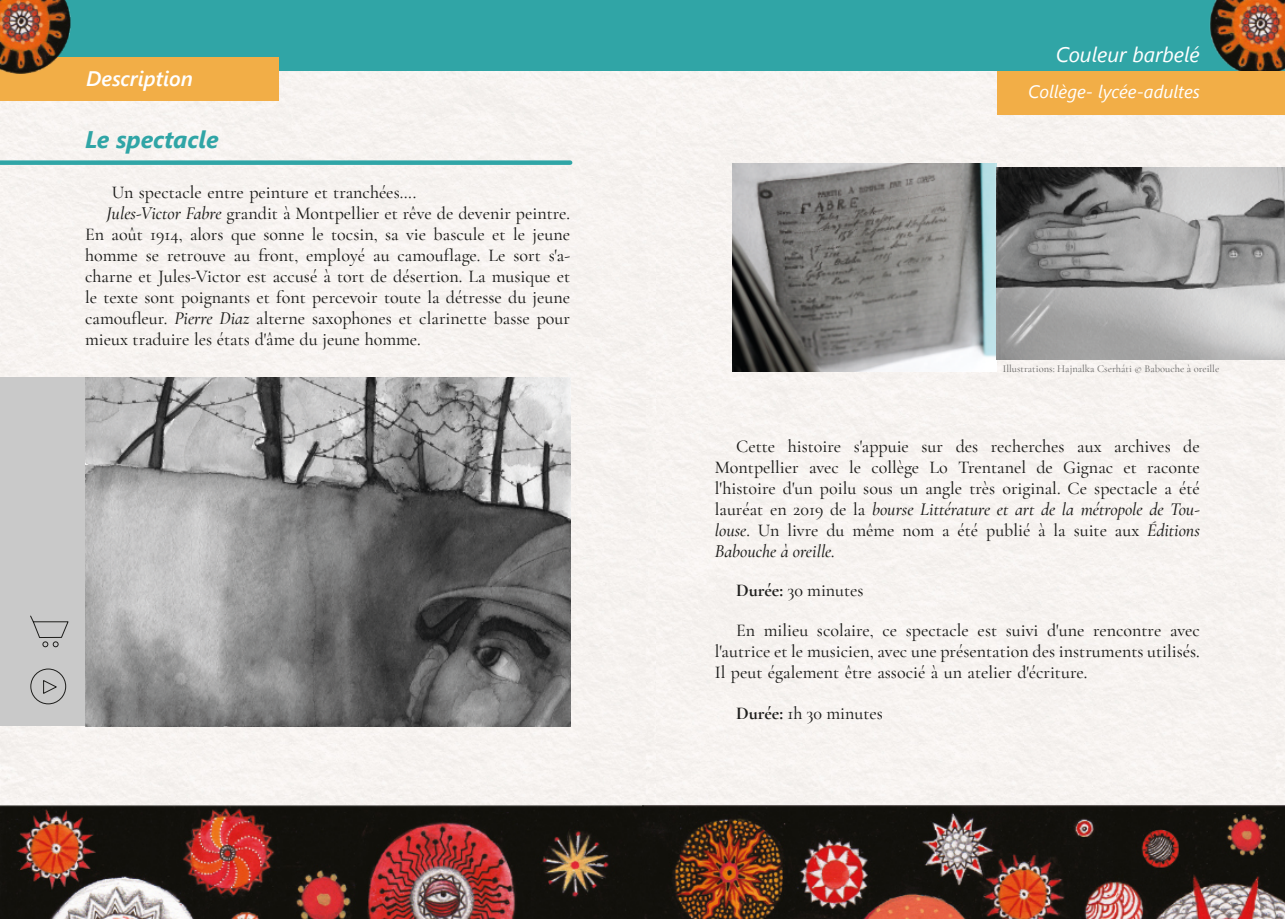
<style>
.page{position:relative;width:1285px;height:919px;background:#fff}
.page>*{position:absolute;margin:0;border:0;box-sizing:border-box;transform-origin:0 0}
.t1{font:italic 700 24px "Segoe UI";color:#30a5a6}
.t2{font:italic 21px "Segoe UI";color:#fff}
.t3{font:italic 600 21px "Segoe UI";color:#fff}
.t4{font:500 18px/21px "Cormorant Garamond";color:#1d1d1b;text-align:justify}
.t5{font:italic 18px "Segoe UI";color:#fff}
.t6{font:500 10.5px "Cormorant Garamond";color:rgb(51 51 51/.7)}
.s1{font-style:italic}
.s2{color:#fefefe}
.s3{font-weight:700}
</style>
<div class="page">
<img style="left:0;top:0;width:1284px;height:918px">
<img style="left:732px;top:164px;width:264px;height:207px">
<img style="left:996px;top:167px;width:288px;height:192px">
<div style="left:0;top:160px;width:570px;height:5px;background:#30a5a6"></div>
<div style="left:0;top:377px;width:94px;height:349px;background:#c9c9c9"></div>
<img style="left:85px;top:377px;width:485px;height:349px">
<svg style="left:43px;top:680px;width:14px;height:14px"></svg>
<div style="left:30px;top:668px;width:36px;height:36px;border:1px solid #1d1d1b;border-radius:50%"></div>
<svg style="left:30px;top:615px;width:38px;height:32px"></svg>
<div style="left:996px;top:71px;width:288px;height:43px;background:#f2ae47"></div>
<p class="t3" style="left:86px;top:71px;width:108px">Description</p>
<h1 class="t1" style="left:85px;top:130px;width:135px">Le spectacle</h1>
<p class="t4" style="left:112px;top:182px;width:306px">Un spectacle entre peinture et tranchées….</p>
<p class="t4" style="left:106px;top:203px;width:465px"><span class="s1">Jules-Victor Fabre</span> grandit à Montpellier et rêve de devenir peintre.</p>
<p class="t4" style="left:85px;top:224px;width:486px">En août 1914, alors que sonne le tocsin, sa vie bascule et le jeune</p>
<p class="t4" style="left:85px;top:245px;width:486px">homme se retrouve au front, employé au camouflage. Le sort s'a-</p>
<p class="t4" style="left:85px;top:266px;width:486px">charne et Jules-Victor est accusé à tort de désertion. La musique et</p>
<p class="t4" style="left:85px;top:287px;width:486px">le texte sont poignants et font percevoir toute la détresse du jeune</p>
<p class="t4" style="left:85px;top:308px;width:486px">camoufleur. <span class="s1">Pierre Diaz</span> alterne saxophones et clarinette basse pour</p>
<p class="t4" style="left:85px;top:329px;width:337px">mieux traduire les états d'âme du jeune homme.</p>
<p class="t2" style="left:1055px;top:46px;width:146px"><span class="s2">C</span>ouleur barbelé</p>
<p class="t5" style="left:1028px;top:85px;width:173px">Collège- lycée-adultes</p>
<p class="t6" style="left:1002px;top:362px;width:218px">Illustrations: Hajnalka Cserháti © Babouche à oreille</p>
<p class="t4" style="left:714px;top:435px;width:486px;text-indent:21px">Cette histoire s'appuie sur des recherches aux archives de Montpellier avec le collège Lo Trentanel de Gignac et raconte l'histoire d'un poilu sous un angle très original. Ce spectacle a été lauréat en 2019 de la <span class="s1">bourse Littérature et art de la métropole de Tou&shy;louse</span>. Un livre du même nom a été publié à la suite aux <span class="s1">Éditions Babouche à oreille.</span></p>
<p class="t4" style="left:736px;top:579px;width:129px"><span class="s3">Durée:</span> 30 minutes</p>
<p class="t4" style="left:714px;top:620px;width:486px;text-indent:21px">En milieu scolaire, ce spectacle est suivi d'une rencontre avec l'autrice et le musicien, avec une présentation des instruments utilisés.<br>Il peut également être associé à un atelier d'écriture.</p>
<p class="t4" style="left:736px;top:702px;width:148px"><span class="s3">Durée:</span> 1h 30 minutes</p>
</div>
